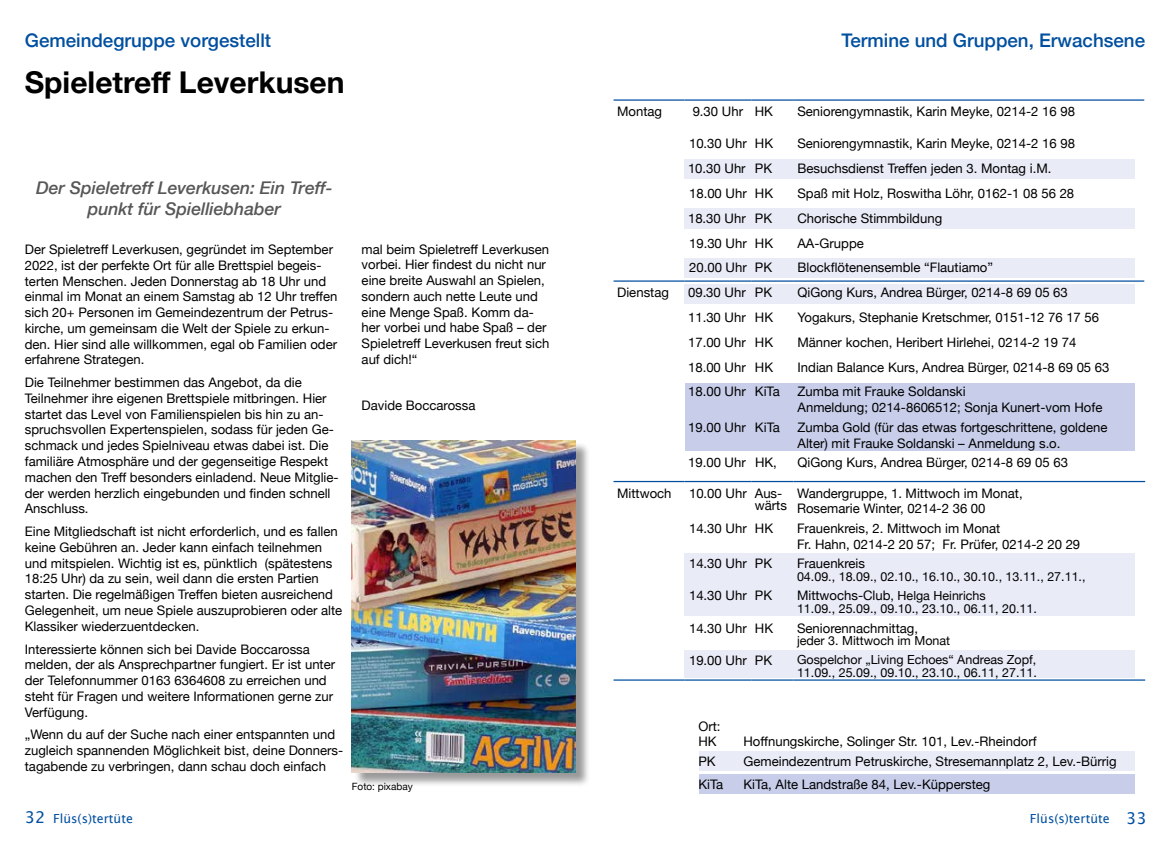
<style>
.page{position:relative;width:1170px;height:851px;background:#fff}
.page>*{position:absolute;margin:0;border:0;box-sizing:border-box;transform-origin:0 0}
.t1{font:700 30px "Helvetica Neue";color:#000}
.t2{font:500 18.75px "Helvetica Neue";color:#004f9f}
.t3{font:italic 500 17.5px/21px "Helvetica Neue";color:#575756;text-align:center}
.t4{font:13.12px/15.8px "Helvetica Neue";color:#000}
.t5{font:12.5px/12.5px "Helvetica Neue";color:#000}
.t6{font:12.5px "Lucida Grande";color:#004f9f}
.t7{font:10px "Helvetica Neue";color:#000}
.s1{font-size:13.12px}
.s2{font-size:16.25px}
</style>
<div class="page">
<div style="left:684px;top:258px;width:450px;height:19px;background:#e9ebf7"></div>
<div style="left:684px;top:284px;width:450px;height:19px;background:#e9ebf7"></div>
<div style="left:684px;top:553px;width:450px;height:63px;background:#e9ebf7"></div>
<div style="left:684px;top:159px;width:450px;height:19px;background:#e9ebf7"></div>
<div style="left:684px;top:650px;width:450px;height:27px;background:#e9ebf7"></div>
<div style="left:684px;top:208px;width:450px;height:21px;background:#e9ebf7"></div>
<div style="left:685px;top:383px;width:449px;height:67px;background:#c8ceea"></div>
<hr style="left:613px;top:280px;width:71px;height:2px;background:#004f9f">
<hr style="left:684px;top:280px;width:67px;height:2px;background:#004f9f">
<hr style="left:751px;top:280px;width:42px;height:2px;background:#004f9f">
<hr style="left:793px;top:280px;width:351px;height:2px;background:#004f9f">
<hr style="left:613px;top:99px;width:71px;height:2px;background:#004f9f">
<hr style="left:684px;top:99px;width:67px;height:2px;background:#004f9f">
<hr style="left:751px;top:99px;width:42px;height:2px;background:#004f9f">
<hr style="left:793px;top:99px;width:351px;height:2px;background:#004f9f">
<hr style="left:613px;top:679px;width:71px;height:1px;background:#004f9f">
<hr style="left:684px;top:679px;width:67px;height:1px;background:#004f9f">
<hr style="left:751px;top:679px;width:42px;height:1px;background:#004f9f">
<hr style="left:793px;top:679px;width:351px;height:1px;background:#004f9f">
<hr style="left:613px;top:481px;width:71px;height:1px;background:#004f9f">
<hr style="left:684px;top:481px;width:67px;height:1px;background:#004f9f">
<hr style="left:751px;top:481px;width:42px;height:1px;background:#004f9f">
<hr style="left:793px;top:481px;width:351px;height:1px;background:#004f9f">
<div style="left:699px;top:774px;width:435px;height:20px;background:#c8ceea"></div>
<div style="left:699px;top:751px;width:435px;height:20px;background:#e9ebf7"></div>
<div style="left:354px;top:442px;width:237px;height:345px;background:#000;opacity:.4"></div>
<img style="left:352px;top:440px;width:223px;height:332px">
<h2 class="t2" style="left:25px;top:25px;width:248px">Gemeindegruppe vorgestellt</h2>
<h1 class="t1" style="left:25px;top:59px;width:321px">Spieletreff Leverkusen</h1>
<h3 class="t3" style="left:36px;top:176px;width:298px">Der Spieletreff Leverkusen: Ein Treff&shy;punkt für Spielliebhaber</h3>
<p class="t4" style="left:25px;top:242px;width:314px">Der Spieletreff Leverkusen, gegründet im September 2022, ist der perfekte Ort für alle Brettspiel begeis&shy;terten Menschen. Jeden Donnerstag ab 18 Uhr und einmal im Monat an einem Samstag ab 12 Uhr treffen sich 20+ Personen im Gemeindezentrum der Petrus&shy;kirche, um gemeinsam die Welt der Spiele zu erkun&shy;den. Hier sind alle willkommen, egal ob Familien oder erfahrene Strategen.</p>
<p class="t4" style="left:25px;top:375px;width:315px">Die Teilnehmer bestimmen das Angebot, da die Teilnehmer ihre eigenen Brettspiele mitbringen. Hier startet das Level von Familienspielen bis hin zu an&shy;spruchsvollen Expertenspielen, sodass für jeden Ge&shy;schmack und jedes Spielniveau etwas dabei ist. Die familiäre Atmosphäre und der gegenseitige Respekt machen den Treff besonders einladend. Neue Mitglie&shy;der werden herzlich eingebunden und finden schnell Anschluss.</p>
<p class="t4" style="left:25px;top:524px;width:319px">Eine Mitgliedschaft ist nicht erforderlich, und es fallen keine Gebühren an. Jeder kann einfach teilnehmen und mitspielen. Wichtig ist es, pünktlich (spätestens 18:25 Uhr) da zu sein, weil dann die ersten Partien starten. Die regelmäßigen Treffen bieten ausreichend Gelegenheit, um neue Spiele auszuprobieren oder alte Klassiker wiederzuentdecken.</p>
<p class="t4" style="left:25px;top:641px;width:312px">Interessierte können sich bei Davide Boccarossa melden, der als Ansprechpartner fungiert. Er ist unter der Telefonnummer 0163 6364608 zu erreichen und steht für Fragen und weitere Informationen gerne zur Verfügung.</p>
<p class="t4" style="left:25px;top:727px;width:320px">„Wenn du auf der Suche nach einer entspannten und zugleich spannenden Möglichkeit bist, deine Donners&shy;tagabende zu verbringen, dann schau doch einfach</p>
<p class="t4" style="left:361px;top:242px;width:189px">mal beim Spieletreff Leverkusen vorbei. Hier findest du nicht nur eine breite Auswahl an Spielen, sondern auch nette Leute und eine Menge Spaß. Komm da&shy;her vorbei und habe Spaß – der<br>Spieletreff Leverkusen freut sich auf dich!“</p>
<p class="t4" style="left:361px;top:398px;width:115px">Davide Boccarossa</p>
<h2 class="t2" style="left:841px;top:25px;width:305px">Termine und Gruppen, Erwachsene</h2>
<p class="t4" style="left:617px;top:104px;width:46px">Montag</p>
<p class="t4" style="left:692px;top:104px;width:82px">9.30 Uhr HK</p>
<p class="t4" style="left:797px;top:104px;width:279px">Seniorengymnastik, Karin Meyke, 0214-2 16 98</p>
<p class="t4" style="left:689px;top:136px;width:85px">10.30 Uhr HK</p>
<p class="t4" style="left:797px;top:136px;width:279px">Seniorengymnastik, Karin Meyke, 0214-2 16 98</p>
<p class="t4" style="left:688px;top:161px;width:86px">10.30 Uhr PK</p>
<p class="t4" style="left:797px;top:161px;width:255px">Besuchsdienst Treffen jeden 3. Montag i.M.</p>
<p class="t4" style="left:689px;top:186px;width:85px">18.00 Uhr HK</p>
<p class="t4" style="left:797px;top:186px;width:278px">Spaß mit Holz, Roswitha Löhr, 0162-1 08 56 28</p>
<p class="t4" style="left:688px;top:211px;width:86px">18.30 Uhr PK</p>
<p class="t4" style="left:797px;top:211px;width:146px">Chorische Stimmbildung</p>
<p class="t4" style="left:689px;top:236px;width:86px">19.30 Uhr HK</p>
<p class="t4" style="left:797px;top:236px;width:68px">AA-Gruppe</p>
<p class="t4" style="left:689px;top:260px;width:85px">20.00 Uhr PK</p>
<p class="t4" style="left:797px;top:260px;width:197px">Blockflötenensemble “Flautiamo”</p>
<p class="t4" style="left:617px;top:285px;width:53px">Dienstag</p>
<p class="t4" style="left:688px;top:285px;width:86px">09.30 Uhr PK</p>
<p class="t4" style="left:797px;top:285px;width:272px">QiGong Kurs, Andrea Bürger, 0214-8 69 05 63</p>
<p class="t4" style="left:688px;top:310px;width:87px">11.30 Uhr HK</p>
<p class="t4" style="left:797px;top:310px;width:303px">Yogakurs, Stephanie Kretschmer, 0151-12 76 17 56</p>
<p class="t4" style="left:688px;top:335px;width:87px">17.00 Uhr HK</p>
<p class="t4" style="left:797px;top:335px;width:280px">Männer kochen, Heribert Hirlehei, 0214-2 19 74</p>
<p class="t4" style="left:688px;top:360px;width:87px">18.00 Uhr HK</p>
<p class="t4" style="left:797px;top:360px;width:313px">Indian Balance Kurs, Andrea Bürger, 0214-8 69 05 63</p>
<p class="t4" style="left:688px;top:384px;width:93px">18.00 Uhr KiTa</p>
<p class="t4" style="left:797px;top:384px;width:306px">Zumba mit Frauke Soldanski<br>Anmeldung; 0214-8606512; Sonja Kunert-vom Hofe</p>
<p class="t4" style="left:688px;top:420px;width:93px">19.00 Uhr KiTa</p>
<p class="t4" style="left:797px;top:420px;width:311px">Zumba Gold (für das etwas fortgeschrittene, goldene<br>Alter) mit Frauke Soldanski – Anmeldung s.o.</p>
<p class="t4" style="left:688px;top:455px;width:90px">19.00 Uhr HK‚</p>
<p class="t4" style="left:797px;top:455px;width:272px">QiGong Kurs, Andrea Bürger, 0214-8 69 05 63</p>
<p class="t4" style="left:617px;top:485px;width:56px">Mittwoch</p>
<p class="t4" style="left:754px;top:487px;width:34px;line-height:12.5px;text-indent:-66px">10.00 Uhr Aus&shy;wärts</p>
<p class="t4" style="left:797px;top:485px;width:227px">Wandergruppe, 1. Mittwoch im Monat,<br>Rosemarie Winter, 0214-2 36 00</p>
<p class="t4" style="left:689px;top:521px;width:85px">14.30 Uhr HK</p>
<p class="t4" style="left:797px;top:521px;width:285px">Frauenkreis, 2. Mittwoch im Monat<br>Fr. Hahn, 0214-2 20 57; Fr. Prüfer, 0214-2 20 29</p>
<p class="t4" style="left:689px;top:556px;width:85px">14.30 Uhr PK</p>
<p class="t4" style="left:797px;top:556px;width:70px">Frauenkreis</p>
<p class="t5" style="left:797px;top:570px;width:290px">04.09., 18.09., 02.10., 16.10., 30.10., 13.11., 27.11.,</p>
<p class="t4" style="left:689px;top:588px;width:85px">14.30 Uhr PK</p>
<p class="t5" style="left:797px;top:590px;width:241px"><span class="s1">Mittwochs-Club</span>, Helga Heinrichs<br>11.09., 25.09., 09.10., 23.10., 06.11, 20.11.</p>
<p class="t4" style="left:689px;top:620px;width:85px">14.30 Uhr HK</p>
<p class="t4" style="left:797px;top:620px;width:123px">Seniorennachmittag,</p>
<p class="t5" style="left:797px;top:635px;width:155px">jeder 3. Mittwoch im Monat</p>
<p class="t4" style="left:689px;top:652px;width:85px">19.00 Uhr PK</p>
<p class="t5" style="left:797px;top:654px;width:241px">Gospelchor „Living Echoes“ Andreas Zopf,<br>11.09., 25.09., 09.10., 23.10., 06.11, 27.11.</p>
<p class="t4" style="left:698px;top:718px;width:24px">Ort:<br>HK</p>
<p class="t4" style="left:743px;top:734px;width:294px">Hoffnungskirche, Solinger Str. 101, Lev.-Rheindorf</p>
<p class="t4" style="left:698px;top:753px;width:19px">PK</p>
<p class="t4" style="left:743px;top:753px;width:374px">Gemeindezentrum Petruskirche, Stresemannplatz 2, Lev.-Bürrig</p>
<p class="t7" style="left:352px;top:778px;width:62px">Foto: pixabay</p>
<p class="t4" style="left:698px;top:776px;width:26px">KiTa</p>
<p class="t4" style="left:743px;top:776px;width:248px">KiTa, Alte Landstraße 84, Lev.-Küppersteg</p>
<p class="t6" style="left:25px;top:810px;width:110px"><span class="s2">32</span> Flüs(s)tertüte</p>
<p class="t6" style="left:1029px;top:810px;width:118px">Flüs(s)tertüte <span class="s2">33</span></p>
</div>
